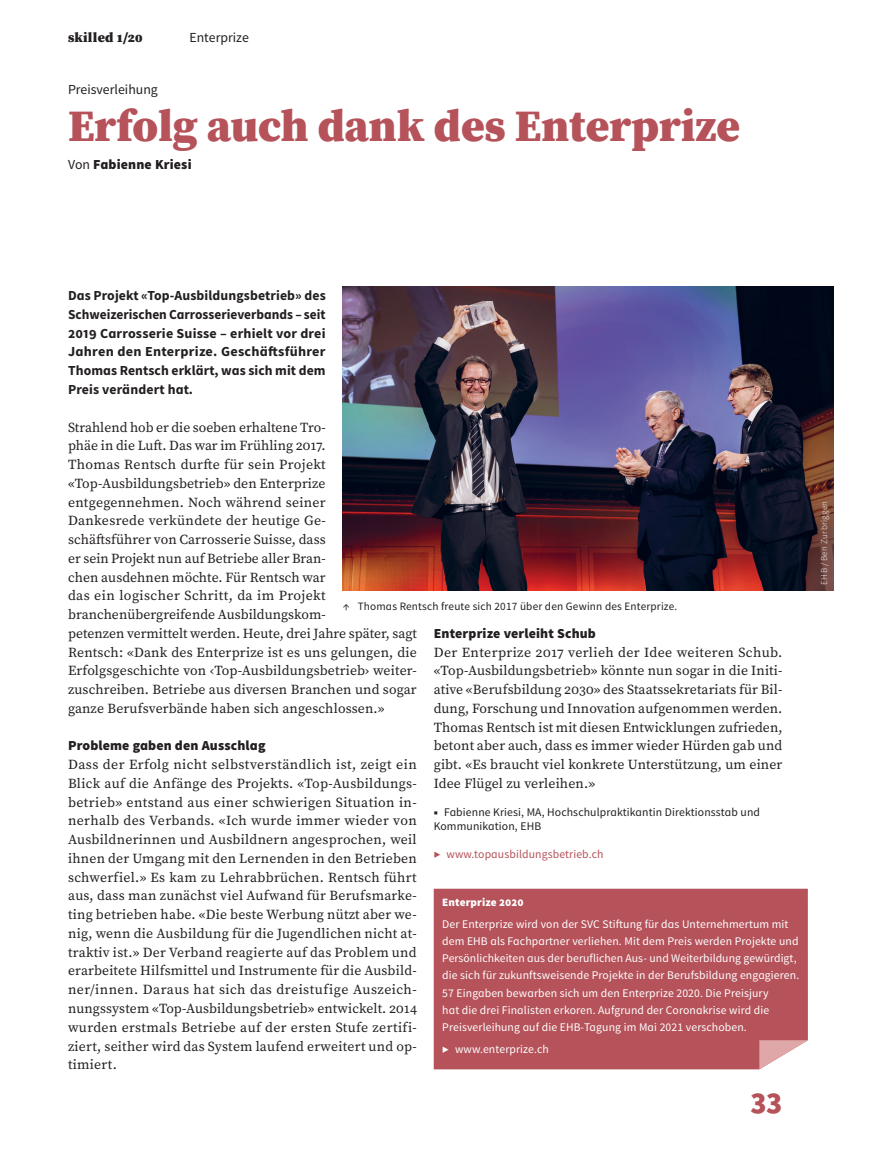
<style>
.page{position:relative;width:876px;height:1157px;background:#fff}
.page>*{position:absolute;margin:0;border:0;box-sizing:border-box;transform-origin:0 0}
.t1{font:900 45px "Source Serif Pro";color:#b5525a}
.t2{font:900 30px "Source Sans Pro";color:#b5525a}
.t3{font:13.8px/18.8px "Source Serif Pro";letter-spacing:.005em;color:#231f20;text-align:justify}
.t4{font:700 13.8px/18.8px "Source Sans Pro";letter-spacing:.01em;color:#231f20;text-align:justify}
.t5{font:900 13.8px "Source Sans Pro";letter-spacing:.01em;color:#231f20}
.t6{font:13.8px "Source Sans Pro";color:#231f20}
.t7{font:900 13.8px "Source Serif Pro";letter-spacing:.02em;color:#231f20}
.t8{font:11.7px/17.2px "Source Sans Pro";letter-spacing:.01em;color:#fff}
.t9{font:11.7px/14.1px "Source Sans Pro";letter-spacing:.01em;color:#231f20}
.t10{font:11.7px "Source Sans Pro";letter-spacing:.01em;color:#b5525a}
.t11{font:11.25px "Source Sans Pro";letter-spacing:.015em;color:#231f20}
.t12{font:900 11.25px "Source Sans Pro";letter-spacing:.01em;color:#fff}
.t13{font:300 9px "Source Sans Pro";letter-spacing:.04em;color:#fff}
.s1{font-weight:400}
.s2{font-weight:900}
</style>
<div class="page">
<img style="left:343px;top:286px;width:490px;height:305px">
<div style="left:434px;top:888px;width:374px;height:181px;background:#b5525a"></div>
<svg style="left:759px;top:1040px;width:49px;height:29px"></svg>
<p class="t7" style="left:68px;top:28px;width:76px">skilled 1/20</p>
<p class="t6" style="left:190px;top:29px;width:61px">Enterprize</p>
<p class="t6" style="left:68px;top:81px;width:91px">Preisverleihung</p>
<h1 class="t1" style="left:68px;top:94px;width:674px">Erfolg auch dank des Enterprize</h1>
<p class="t5" style="left:68px;top:155px;width:125px"><span class="s1">Von</span> Fabienne Kriesi</p>
<p class="t4" style="left:68px;top:286px;width:259px">Das Projekt «Top-Ausbildungsbetrieb» des Schweizerischen Carrosserieverbands – seit 2019 Carrosserie Suisse – erhielt vor drei Jahren den Enterprize. Geschäftsführer Thomas Rentsch erklärt, was sich mit dem Preis verändert hat.</p>
<p class="t3" style="left:68px;top:417px;width:350px;text-align:left">Strahlend hob er die soeben erhaltene Tro-<br>phäe in die Luft. Das war im Frühling 2017.<br>Thomas Rentsch durfte für sein Projekt «Top-Ausbildungsbetrieb» den Enterprize entgegennehmen. Noch während seiner<br>Dankesrede verkündete der heutige Ge-<br>schäftsführer von Carrosserie Suisse, dass<br>er sein Projekt nun auf Betriebe aller Bran-<br>chen ausdehnen möchte. Für Rentsch war<br>das ein logischer Schritt, da im Projekt branchenübergreifende Ausbildungskom-<br>petenzen vermittelt werden. Heute, drei Jahre später, sagt Rentsch: «Dank des Enterprize ist es uns gelungen, die Erfolgsgeschichte von ‹Top-Ausbildungsbetrieb› weiter&shy;zuschreiben. Betriebe aus diversen Branchen und sogar ganze Berufsverbände haben sich angeschlossen.»</p>
<p class="t5" style="left:68px;top:737px;width:199px">Probleme gaben den Ausschlag</p>
<p class="t3" style="left:68px;top:755px;width:350px">Dass der Erfolg nicht selbstverständlich ist, zeigt ein Blick auf die Anfänge des Projekts. «Top-Ausbildungs&shy;betrieb» entstand aus einer schwierigen Situation in&shy;nerhalb des Verbands. «Ich wurde immer wieder von Ausbildnerinnen und Ausbildnern angesprochen, weil ihnen der Umgang mit den Lernenden in den Betrieben schwerfiel.» Es kam zu Lehrabbrüchen. Rentsch führt aus, dass man zunächst viel Aufwand für Berufsmarke&shy;ting betrieben habe. «Die beste Werbung nützt aber we&shy;nig, wenn die Ausbildung für die Jugendlichen nicht at&shy;traktiv ist.» Der Verband reagierte auf das Problem und erarbeitete Hilfsmittel und Instrumente für die Ausbild&shy;ner/innen. Daraus hat sich das dreistufige Auszeich&shy;nungssystem «Top-Ausbildungsbetrieb» entwickelt. 2014 wurden erstmals Betriebe auf der ersten Stufe zertifi&shy;ziert, seither wird das System laufend erweitert und op&shy;timiert.</p>
<p class="t11" style="left:343px;top:599px;width:336px">↑ Thomas Rentsch freute sich 2017 über den Gewinn des Enterprize.</p>
<p class="t5" style="left:434px;top:624px;width:164px">Enterprize verleiht Schub</p>
<p class="t3" style="left:434px;top:642px;width:350px">Der Enterprize 2017 verlieh der Idee weiteren Schub. «Top-Ausbildungsbetrieb» könnte nun sogar in die Initi&shy;ative «Berufsbildung 2030» des Staatssekretariats für Bil&shy;dung, Forschung und Innovation aufgenommen werden.<br>Thomas Rentsch ist mit diesen Entwicklungen zufrieden, betont aber auch, dass es immer wieder Hürden gab und gibt. «Es braucht viel konkrete Unterstützung, um einer Idee Flügel zu verleihen.»</p>
<p class="t9" style="left:434px;top:805px;width:328px"><span class="s2">■</span> Fabienne Kriesi, MA, Hochschulpraktikantin Direktionsstab und<br>Kommunikation, EHB</p>
<p class="t10" style="left:434px;top:847px;width:171px">▶ www.topausbildungsbetrieb.ch</p>
<p class="t12" style="left:442px;top:894px;width:83px">Enterprize 2020</p>
<p class="t8" style="left:442px;top:915px;width:359px">Der Enterprize wird von der SVC Stiftung für das Unternehmertum mit dem EHB als Fachpartner verliehen. Mit dem Preis werden Projekte und Persönlichkeiten aus der beruflichen Aus- und Weiterbildung gewürdigt, die sich für zukunftsweisende Projekte in der Berufsbildung engagieren.<br>57 Eingaben bewarben sich um den Enterprize 2020. Die Preisjury<br>hat die drei Finalisten erkoren. Aufgrund der Coronakrise wird die Preisverleihung auf die EHB-Tagung im Mai 2021 verschoben.</p>
<p class="t8" style="left:442px;top:1040px;width:108px">▶ www.enterprize.ch</p>
<h2 class="t2" style="left:751px;top:1082px;width:33px">33</h2>
<p class="t13" style="left:819px;top:584px;width:85px;rotate:-90deg">EHB / Ben Zurbriggen</p>
</div>
